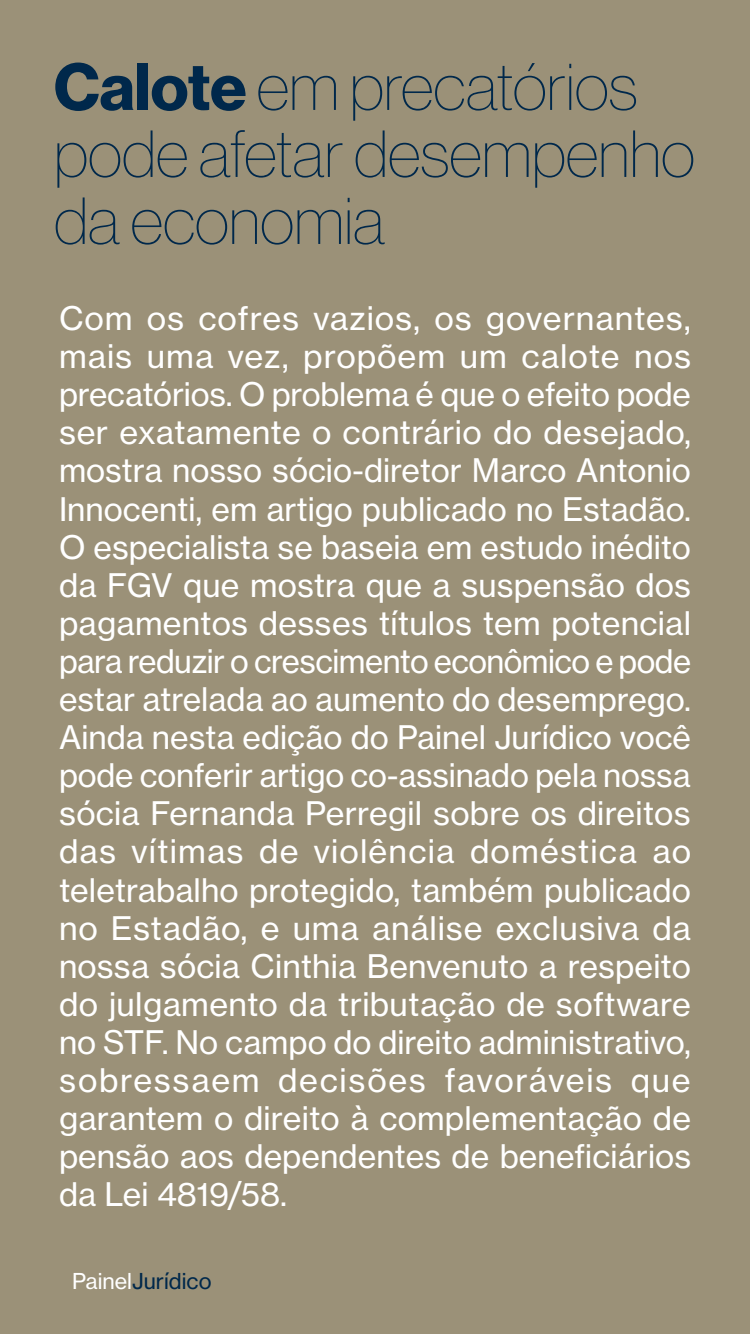
<style>
.page{position:relative;width:750px;height:1334px;background:#9b9178}
.page>*{position:absolute;margin:0;border:0;box-sizing:border-box;transform-origin:0 0}
.t1{font:65px/67px "N Haas Grotesk DS Pro 25 Th";color:#00284b}
.t2{font:32px/38.1px "N Haas Grotesk TX Pro 55 Rg";letter-spacing:.005em;color:#fff;text-align:justify}
.t3{font:21.6px "N Haas Grotesk TX Pro 55 Rg";color:#00284b}
.s1{font-family:"N Haas Grotesk DS Pro 75 Bd"}
.s2{color:#fff}
</style>
<div class="page">
<h1 class="t1" style="left:54px;top:53px;width:642px"><span class="s1">Calote</span> em precatórios pode afetar desempenho da economia</h1>
<p class="t2" style="left:59px;top:299px;width:634px">Com os cofres vazios, os governantes, mais uma vez, propõem um calote nos precatórios. O problema é que o efeito pode ser exatamente o contrário do desejado, mostra nosso sócio-diretor Marco Antonio Innocenti, em artigo publicado no Estadão.<br>O especialista se baseia em estudo inédito da FGV que mostra que a suspensão dos pagamentos desses títulos tem potencial para reduzir o crescimento econômico e pode estar atrelada ao aumento do desemprego.<br>Ainda nesta edição do Painel Jurídico você pode conferir artigo co-assinado pela nossa sócia Fernanda Perregil sobre os direitos das vítimas de violência doméstica ao teletrabalho protegido, também publicado no Estadão, e uma análise exclusiva da nossa sócia Cinthia Benvenuto a respeito do julgamento da tributação de software no STF. No campo do direito administrativo, sobressaem decisões favoráveis que garantem o direito à complementação de pensão aos dependentes de beneficiários da Lei 4819/58.</p>
<p class="t3" style="left:72px;top:1268px;width:141px"><span class="s2">Painel</span>Jurídico</p>
</div>
